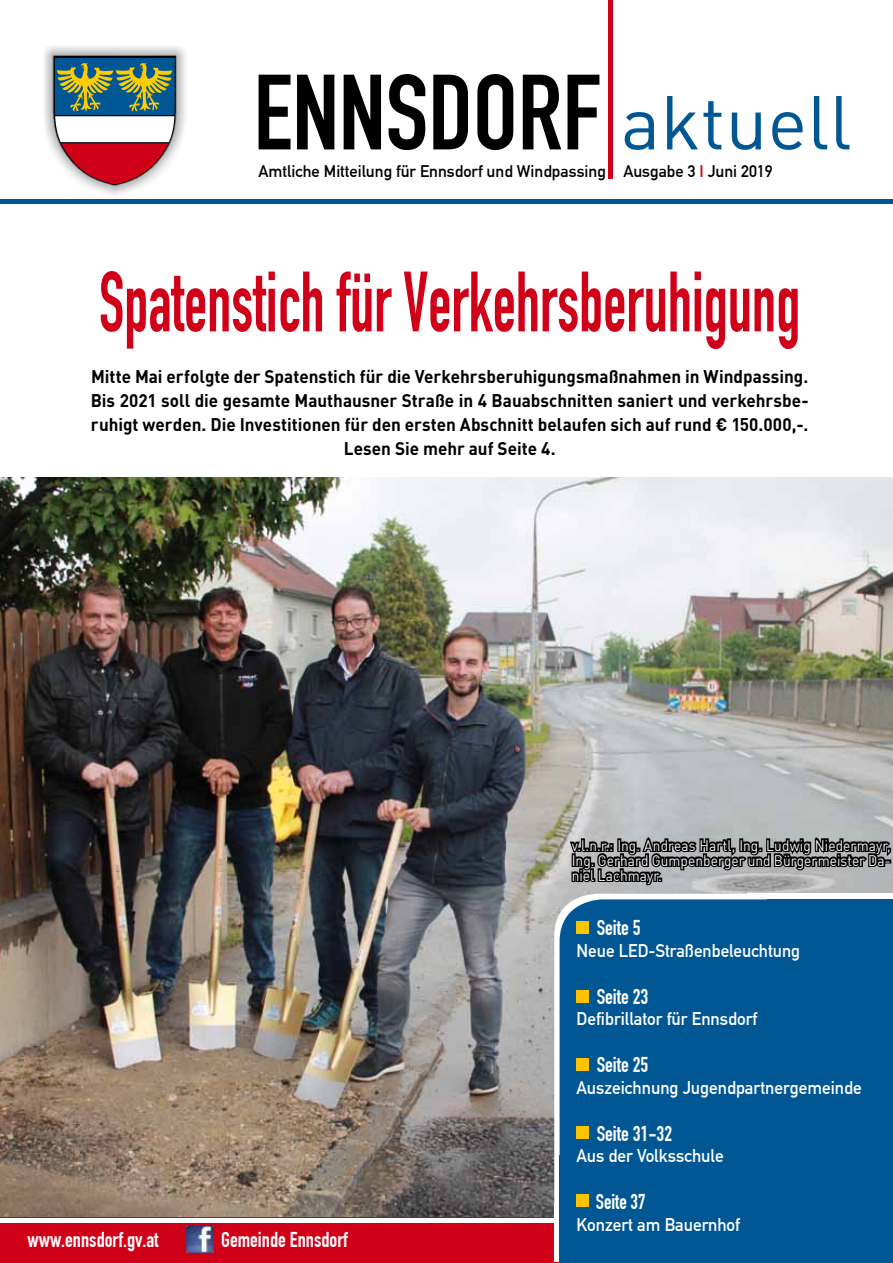
<style>
.page{position:relative;width:893px;height:1263px;background:#fff}
.page>*{position:absolute;margin:0;border:0;box-sizing:border-box;transform-origin:0 0}
.t1{font:105px "DIN Engschrift";color:#000}
.t2{font:84px "DIN Engschrift";color:#d10019;scale:.74 1}
.t3{font:21px "DIN Engschrift";color:#fff}
.t4{font:21px "DIN Engschrift";color:#fff;scale:.96 1}
.t5{font:700 18px/24px "DIN";color:#000;text-align:center;scale:.95 1}
.t6{font:18px "DIN Mittelschrift";color:#fff;scale:.96 1}
.t7{font:18px "DIN Mittelschrift";color:#fff;scale:.95 1}
.t8{font:16.5px "DIN Mittelschrift";color:#000}
.t9{font:15px/15px "DIN";letter-spacing:.005em;color:#fbf5f4;text-align:justify;scale:.91 1}
.t10{font:15px "DIN";color:#fff}
.s1{font-family:"DIN";font-size:75px;color:#005794}
.s2{color:#d10019}
</style>
<div class="page">
<img style="left:0;top:477px;width:893px;height:739px">
<hr style="left:608px;top:0;width:4px;height:179px;background:#d10019">
<img style="left:44px;top:46px;width:141px;height:149px">
<svg style="left:54px;top:57px;width:122px;height:129px"></svg>
<div style="left:0;top:1217px;width:893px;height:46px;background:#d10019"></div>
<hr style="left:0;top:200px;width:893px;height:4px;background:#005794">
<img style="left:186px;top:1226px;width:27px;height:27px">
<hr style="left:0;top:1218px;width:893px;height:4px;background:#fff">
<svg style="left:554px;top:894px;width:194px;height:369px"></svg>
<svg style="left:560px;top:899px;width:208px;height:256px;background:#0f6098"></svg>
<div style="left:768px;top:899px;width:125px;height:364px;background:#005794"></div>
<div style="left:560px;top:1155px;width:333px;height:108px;background:#005794"></div>
<div style="left:577px;top:916px;width:309px;height:321px;background:#005794"></div>
<div style="left:577px;top:921px;width:12px;height:13px;background:#fcc400"></div>
<div style="left:577px;top:990px;width:12px;height:13px;background:#fcc400"></div>
<div style="left:577px;top:1058px;width:12px;height:13px;background:#fcc400"></div>
<div style="left:577px;top:1125px;width:12px;height:13px;background:#fcc400"></div>
<div style="left:577px;top:1194px;width:12px;height:13px;background:#fcc400"></div>
<svg style="left:568px;top:831px;width:325px;height:58px;background:#717373"></svg>
<h1 class="t1" style="left:254px;top:51px;width:600px">ENNSDORF <span class="s1">aktuell</span></h1>
<p class="t8" style="left:258px;top:162px;width:516px">Amtliche Mitteilung für Ennsdorf und Windpassing Ausgabe 3 <span class="s2">I</span> Juni 2019</p>
<h2 class="t2" style="left:99px;top:253px;width:949px">Spatenstich für Verkehrsberuhigung</h2>
<p class="t5" style="left:91px;top:363px;width:757px">Mitte Mai erfolgte der Spatenstich für die Verkehrsberuhigungsmaßnahmen in Windpassing.<br>Bis 2021 soll die gesamte Mauthausner Straße in 4 Bauabschnitten saniert und verkehrsbe&shy;ruhigt werden. Die Investitionen für den ersten Abschnitt belaufen sich auf rund € 150.000,-.<br>Lesen Sie mehr auf Seite 4.</p>
<p class="t3" style="left:27px;top:1227px;width:133px">www.ennsdorf.gv.at</p>
<p class="t3" style="left:221px;top:1227px;width:128px">Gemeinde Ennsdorf</p>
<p class="t10" style="left:43px;top:1231px;width:187px">Ennsdorf aktuell I Juni 2019</p>
<p class="t9" style="left:572px;top:837px;width:352px">v.l.n.r.: Ing. Andreas Hartl, Ing. Ludwig Niedermayr, Ing. Gerhard Gumpenberger und Bürgermeister Da&shy;niel Lachmayr.</p>
<p class="t3" style="left:597px;top:916px;width:45px">Seite 5</p>
<p class="t7" style="left:577px;top:940px;width:237px">Neue LED-Straßenbeleuchtung</p>
<p class="t3" style="left:597px;top:984px;width:53px">Seite 23</p>
<p class="t6" style="left:577px;top:1008px;width:190px">Defibrillator für Ennsdorf</p>
<p class="t3" style="left:597px;top:1052px;width:53px">Seite 25</p>
<p class="t6" style="left:577px;top:1077px;width:299px">Auszeichnung Jugendpartnergemeinde</p>
<p class="t3" style="left:597px;top:1121px;width:77px">Seite 31-32</p>
<p class="t6" style="left:577px;top:1145px;width:155px">Aus der Volksschule</p>
<p class="t4" style="left:596px;top:1189px;width:53px">Seite 37</p>
<p class="t6" style="left:577px;top:1214px;width:172px">Konzert am Bauernhof</p>
</div>
